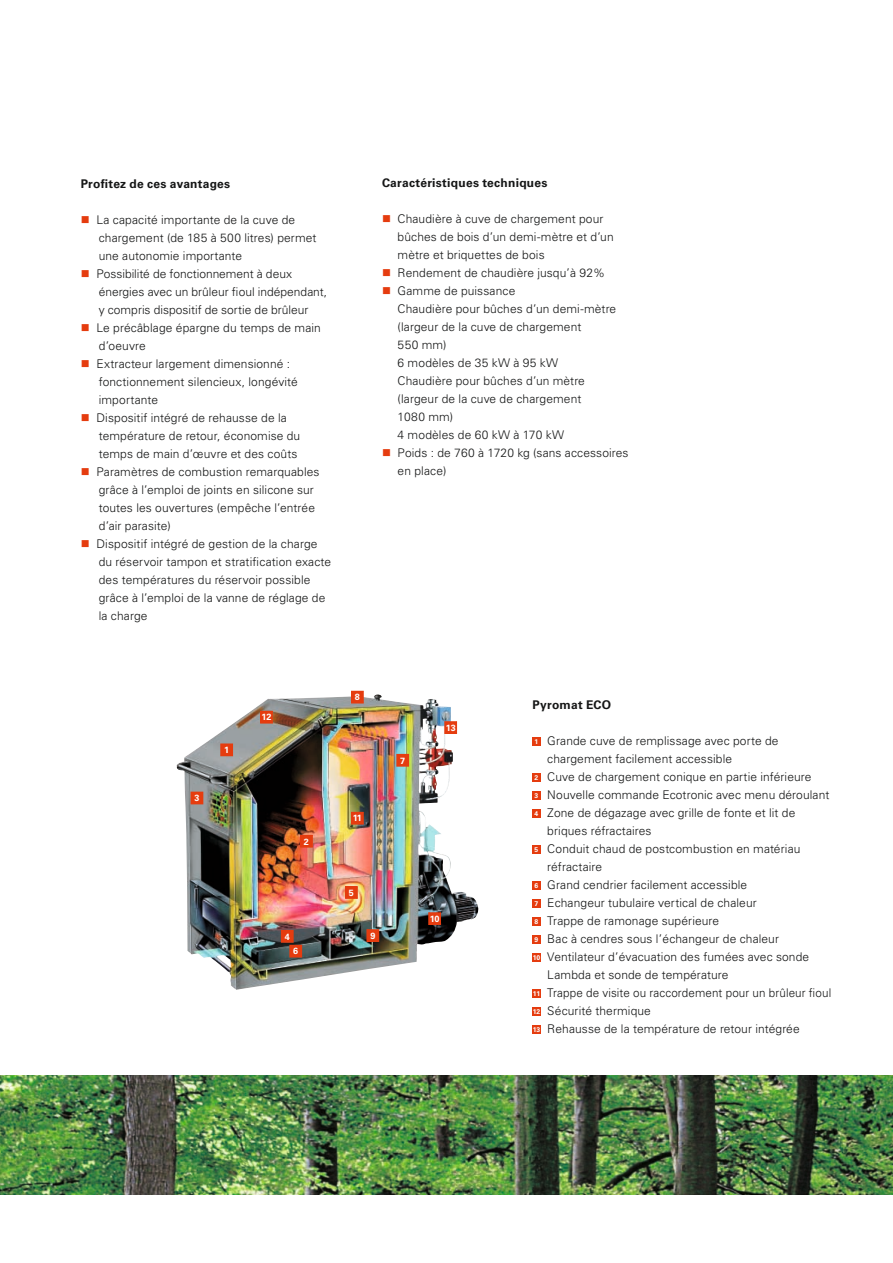
<style>
.page{position:relative;width:893px;height:1263px;background:#fff}
.page>*{position:absolute;margin:0;border:0;box-sizing:border-box;transform-origin:0 0}
.t1{font:300 12px/18px "Univers LT Std";letter-spacing:.01em;color:#151616}
.t2{font:700 12px "Univers LT Std";letter-spacing:.02em;color:#151616}
.t3{font:700 9px "Univers LT Std";letter-spacing:-.03em;color:#fff}
.s1{color:#e53c0f}
.s2{font-weight:700;font-size:6.75px;color:#fff}
</style>
<div class="page">
<div style="left:532px;top:737px;width:9px;height:8px;background:#e53c0f"></div>
<div style="left:532px;top:773px;width:9px;height:8px;background:#e53c0f"></div>
<div style="left:532px;top:791px;width:9px;height:8px;background:#e53c0f"></div>
<div style="left:532px;top:809px;width:9px;height:8px;background:#e53c0f"></div>
<div style="left:532px;top:845px;width:9px;height:8px;background:#e53c0f"></div>
<div style="left:532px;top:881px;width:9px;height:8px;background:#e53c0f"></div>
<div style="left:532px;top:899px;width:9px;height:8px;background:#e53c0f"></div>
<div style="left:532px;top:917px;width:9px;height:8px;background:#e53c0f"></div>
<div style="left:532px;top:935px;width:9px;height:8px;background:#e53c0f"></div>
<div style="left:532px;top:953px;width:9px;height:8px;background:#e53c0f"></div>
<div style="left:532px;top:989px;width:9px;height:8px;background:#e53c0f"></div>
<div style="left:532px;top:1007px;width:9px;height:8px;background:#e53c0f"></div>
<div style="left:532px;top:1025px;width:9px;height:8px;background:#e53c0f"></div>
<img style="left:176px;top:695px;width:303px;height:295px">
<div style="left:221px;top:744px;width:12px;height:12px;background:#e53c0f"></div>
<div style="left:220px;top:743px;width:13px;height:13px;border:1px solid #e53c0f"></div>
<div style="left:301px;top:835px;width:11px;height:12px;background:#e53c0f"></div>
<div style="left:300px;top:835px;width:13px;height:13px;border:1px solid #e53c0f"></div>
<div style="left:191px;top:792px;width:12px;height:12px;background:#e53c0f"></div>
<div style="left:281px;top:930px;width:12px;height:12px;background:#e53c0f"></div>
<div style="left:281px;top:930px;width:13px;height:13px;border:1px solid #e53c0f"></div>
<div style="left:346px;top:887px;width:11px;height:11px;background:#e53c0f"></div>
<div style="left:345px;top:886px;width:13px;height:13px;border:1px solid #e53c0f"></div>
<div style="left:290px;top:945px;width:12px;height:12px;background:#e53c0f"></div>
<div style="left:289px;top:945px;width:13px;height:12px;border:1px solid #e53c0f"></div>
<div style="left:367px;top:930px;width:12px;height:11px;background:#e53c0f"></div>
<div style="left:366px;top:929px;width:13px;height:13px;border:1px solid #e53c0f"></div>
<div style="left:352px;top:812px;width:11px;height:12px;background:#e53c0f"></div>
<div style="left:351px;top:812px;width:13px;height:12px;border:1px solid #e53c0f"></div>
<div style="left:397px;top:754px;width:12px;height:12px;background:#e53c0f"></div>
<div style="left:396px;top:754px;width:13px;height:13px;border:1px solid #e53c0f"></div>
<div style="left:352px;top:691px;width:11px;height:12px;background:#e53c0f"></div>
<div style="left:351px;top:691px;width:13px;height:12px;border:1px solid #e53c0f"></div>
<div style="left:429px;top:913px;width:11px;height:11px;background:#e53c0f"></div>
<div style="left:428px;top:912px;width:13px;height:13px;border:1px solid #e53c0f"></div>
<div style="left:261px;top:711px;width:11px;height:12px;background:#e53c0f"></div>
<div style="left:260px;top:711px;width:13px;height:12px;border:1px solid #e53c0f"></div>
<div style="left:445px;top:722px;width:12px;height:11px;background:#e53c0f"></div>
<div style="left:444px;top:721px;width:13px;height:13px;border:1px solid #e53c0f"></div>
<img style="left:0;top:1076px;width:893px;height:119px">
<p class="t2" style="left:81px;top:176px;width:151px">Profitez de ces avantages</p>
<p class="t1" style="left:99px;top:210px;width:219px;text-indent:-18px"><span class="s1">■</span> La capacité importante de la cuve de chargement (de 185 à 500 litres) permet une autonomie importante</p>
<p class="t1" style="left:99px;top:264px;width:230px;text-indent:-18px"><span class="s1">■</span> Possibilité de fonctionnement à deux énergies avec un brûleur fioul indépendant, y compris dispositif de sortie de brûleur</p>
<p class="t1" style="left:99px;top:318px;width:224px;text-indent:-18px"><span class="s1">■</span> Le précâblage épargne du temps de main d’oeuvre</p>
<p class="t1" style="left:99px;top:354px;width:201px;text-indent:-18px"><span class="s1">■</span> Extracteur largement dimensionné : fonctionnement silencieux, longévité importante</p>
<p class="t1" style="left:99px;top:408px;width:203px;text-indent:-18px"><span class="s1">■</span> Dispositif intégré de rehausse de la température de retour, économise du temps de main d’œuvre et des coûts</p>
<p class="t1" style="left:99px;top:462px;width:222px;text-indent:-18px"><span class="s1">■</span> Paramètres de combustion remarquables grâce à l’emploi de joints en silicone sur toutes les ouvertures (empêche l’entrée d’air parasite)</p>
<p class="t1" style="left:99px;top:534px;width:234px;text-indent:-18px"><span class="s1">■</span> Dispositif intégré de gestion de la charge du réservoir tampon et stratification exacte des températures du réservoir possible grâce à l’emploi de la vanne de réglage de la charge</p>
<p class="t2" style="left:382px;top:176px;width:167px">Caractéristiques techniques</p>
<p class="t1" style="left:398px;top:210px;width:218px;text-indent:-16px"><span class="s1">■</span> Chaudière à cuve de chargement pour bûches de bois d’un demi-mètre et d’un mètre et briquettes de bois</p>
<p class="t1" style="left:382px;top:264px;width:225px"><span class="s1">■</span> Rendement de chaudière jusqu’à 92%</p>
<p class="t1" style="left:398px;top:282px;width:220px;text-indent:-16px"><span class="s1">■</span> Gamme de puissance<br>Chaudière pour bûches d’un demi-mètre (largeur de la cuve de chargement<br>550 mm)<br>6 modèles de 35 kW à 95 kW<br>Chaudière pour bûches d’un mètre (largeur de la cuve de chargement<br>1080 mm)<br>4 modèles de 60 kW à 170 kW</p>
<p class="t1" style="left:398px;top:444px;width:232px;text-indent:-16px"><span class="s1">■</span> Poids : de 760 à 1720 kg (sans accessoires en place)</p>
<p class="t3" style="left:194px;top:793px;width:7px">3</p>
<p class="t3" style="left:224px;top:745px;width:7px">1</p>
<p class="t3" style="left:261px;top:712px;width:12px">12</p>
<p class="t3" style="left:304px;top:836px;width:7px">2</p>
<p class="t3" style="left:285px;top:931px;width:7px">4</p>
<p class="t3" style="left:293px;top:946px;width:7px">6</p>
<p class="t3" style="left:355px;top:692px;width:7px">8</p>
<p class="t3" style="left:353px;top:813px;width:11px">11</p>
<p class="t3" style="left:400px;top:755px;width:7px">7</p>
<p class="t3" style="left:446px;top:722px;width:12px">13</p>
<p class="t3" style="left:349px;top:887px;width:7px">5</p>
<p class="t3" style="left:370px;top:930px;width:7px">9</p>
<p class="t3" style="left:430px;top:913px;width:11px">10</p>
<p class="t2" style="left:532px;top:698px;width:80px">Pyromat ECO</p>
<p class="t1" style="left:535px;top:732px;width:245px"><span class="s2">1</span> Grande cuve de remplissage avec porte de</p>
<p class="t1" style="left:547px;top:750px;width:186px">chargement facilement accessible</p>
<p class="t1" style="left:535px;top:768px;width:278px"><span class="s2">2</span> Cuve de chargement conique en partie inférieure</p>
<p class="t1" style="left:535px;top:786px;width:296px"><span class="s2">3</span> Nouvelle commande Ecotronic avec menu déroulant</p>
<p class="t1" style="left:535px;top:804px;width:262px"><span class="s2">4</span> Zone de dégazage avec grille de fonte et lit de</p>
<p class="t1" style="left:547px;top:822px;width:106px">briques réfractaires</p>
<p class="t1" style="left:535px;top:840px;width:267px"><span class="s2">5</span> Conduit chaud de postcombustion en matériau</p>
<p class="t1" style="left:547px;top:858px;width:56px">réfractaire</p>
<p class="t1" style="left:535px;top:876px;width:214px"><span class="s2">6</span> Grand cendrier facilement accessible</p>
<p class="t1" style="left:535px;top:894px;width:224px"><span class="s2">7</span> Echangeur tubulaire vertical de chaleur</p>
<p class="t1" style="left:535px;top:912px;width:186px"><span class="s2">8</span> Trappe de ramonage supérieure</p>
<p class="t1" style="left:535px;top:930px;width:246px"><span class="s2">9</span> Bac à cendres sous l’échangeur de chaleur</p>
<p class="t1" style="left:533px;top:948px;width:278px"><span class="s2">10</span> Ventilateur d’évacuation des fumées avec sonde</p>
<p class="t1" style="left:547px;top:966px;width:183px">Lambda et sonde de température</p>
<p class="t1" style="left:533px;top:984px;width:300px"><span class="s2">11</span> Trappe de visite ou raccordement pour un brûleur fioul</p>
<p class="t1" style="left:533px;top:1002px;width:120px"><span class="s2">12</span> Sécurité thermique</p>
<p class="t1" style="left:533px;top:1020px;width:268px"><span class="s2">13</span> Rehausse de la température de retour intégrée</p>
</div>
